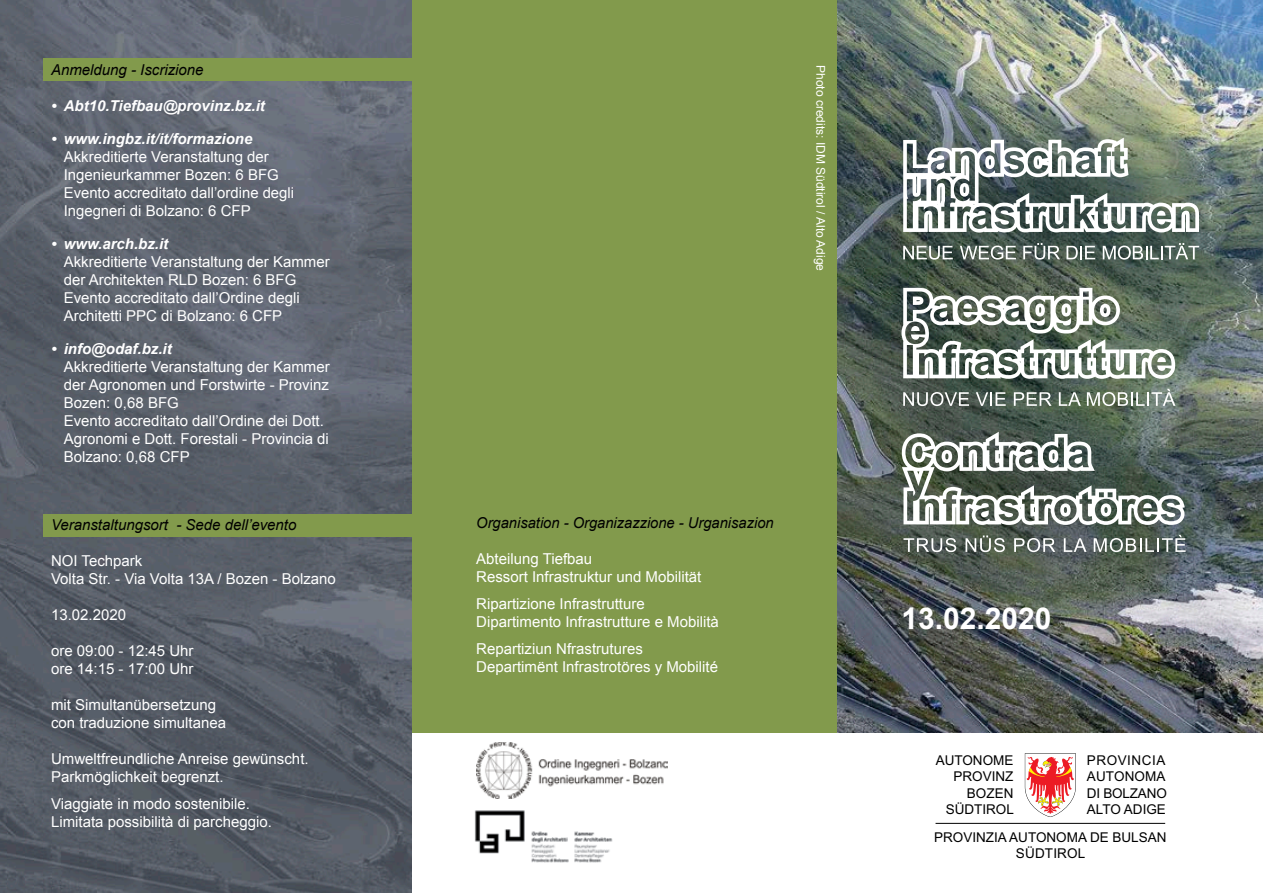
<style>
.page{position:relative;width:1263px;height:893px;background:#fff}
.page>*{position:absolute;margin:0;border:0;box-sizing:border-box;transform-origin:0 0}
.t1{font:700 30px "Arial";color:#fff}
.t2{font:15px/18px "Arial";color:#fff}
.t3{font:italic 15px "Arial";color:#000}
.t4{font:italic 700 15px "Arial";color:#fff}
.t5{font:13.5px/16.2px "Arial";color:#000;text-align:right}
.t6{font:12px "Arial";color:#fff}
</style>
<div class="page">
<img style="left:0;top:0;width:412px;height:893px">
<div style="left:43px;top:59px;width:369px;height:22px;background:#829a4c"></div>
<div style="left:43px;top:514px;width:369px;height:23px;background:#829a4c"></div>
<div style="left:412px;top:0;width:426px;height:893px;background:#829a4c"></div>
<div style="left:412px;top:733px;width:438px;height:160px;background:#fff"></div>
<img style="left:474px;top:810px;width:139px;height:53px">
<img style="left:476px;top:742px;width:192px;height:56px">
<img style="left:838px;top:0;width:425px;height:733px">
<hr style="left:935px;top:823px;width:230px;height:1px;background:#000">
<svg style="left:1025px;top:753px;width:51px;height:64px"></svg>
<svg style="left:903px;top:246px;width:50px;height:14px"></svg>
<svg style="left:960px;top:246px;width:56px;height:14px"></svg>
<svg style="left:1023px;top:243px;width:37px;height:17px"></svg>
<svg style="left:1066px;top:246px;width:29px;height:13px"></svg>
<svg style="left:1103px;top:243px;width:96px;height:17px"></svg>
<svg style="left:903px;top:138px;width:296px;height:95px"></svg>
<svg style="left:901px;top:288px;width:274px;height:91px"></svg>
<svg style="left:903px;top:392px;width:66px;height:14px"></svg>
<svg style="left:976px;top:392px;width:30px;height:14px"></svg>
<svg style="left:1014px;top:392px;width:37px;height:14px"></svg>
<svg style="left:1059px;top:392px;width:22px;height:14px"></svg>
<svg style="left:1087px;top:389px;width:88px;height:17px"></svg>
<svg style="left:903px;top:538px;width:53px;height:14px"></svg>
<svg style="left:965px;top:535px;width:40px;height:17px"></svg>
<svg style="left:1014px;top:538px;width:41px;height:14px"></svg>
<svg style="left:1064px;top:538px;width:22px;height:14px"></svg>
<svg style="left:1094px;top:535px;width:91px;height:17px;background:#79847d"></svg>
<svg style="left:902px;top:432px;width:283px;height:93px"></svg>
<p class="t3" style="left:51px;top:60px;width:154px">Anmeldung - Iscrizione</p>
<p class="t4" style="left:51px;top:95px;width:215px">• Abt10.Tiefbau@provinz.bz.it</p>
<p class="t4" style="left:51px;top:128px;width:203px">• www.ingbz.it/it/formazione</p>
<p class="t2" style="left:64px;top:148px;width:232px">Akkreditierte Veranstaltung der<br>Ingenieurkammer Bozen: 6 BFG<br>Evento accreditato dall’ordine degli<br>Ingegneri di Bolzano: 6 CFP</p>
<p class="t4" style="left:51px;top:233px;width:119px">• www.arch.bz.it</p>
<p class="t2" style="left:64px;top:253px;width:267px">Akkreditierte Veranstaltung der Kammer der Architekten RLD Bozen: 6 BFG Evento accreditato dall’Ordine degli Architetti PPC di Bolzano: 6 CFP</p>
<p class="t4" style="left:51px;top:338px;width:122px">• info@odaf.bz.it</p>
<p class="t2" style="left:64px;top:358px;width:267px">Akkreditierte Veranstaltung der Kammer der Agronomen und Forstwirte - Provinz<br>Bozen: 0,68 BFG<br>Evento accreditato dall’Ordine dei Dott.<br>Agronomi e Dott. Forestali - Provincia di<br>Bolzano: 0,68 CFP</p>
<p class="t3" style="left:51px;top:515px;width:247px">Veranstaltungsort - Sede dell’evento</p>
<p class="t2" style="left:51px;top:552px;width:286px">NOI Techpark<br>Volta Str. - Via Volta 13A / Bozen - Bolzano</p>
<p class="t2" style="left:51px;top:606px;width:77px">13.02.2020</p>
<p class="t2" style="left:51px;top:642px;width:144px">ore 09:00 - 12:45 Uhr ore 14:15 - 17:00 Uhr</p>
<p class="t2" style="left:51px;top:696px;width:177px">mit Simultanübersetzung con traduzione simultanea</p>
<p class="t2" style="left:51px;top:750px;width:259px">Umweltfreundliche Anreise gewünscht.<br>Parkmöglichkeit begrenzt.</p>
<p class="t2" style="left:51px;top:795px;width:222px">Viaggiate in modo sostenibile.<br>Limitata possibilità di parcheggio.</p>
<p class="t6" style="left:828px;top:65px;width:208px;rotate:90deg">Photo credits: IDM Südtirol / Alto Adige</p>
<p class="t3" style="left:476px;top:513px;width:299px">Organisation - Organizazzione - Urganisazion</p>
<p class="t2" style="left:476px;top:550px;width:227px">Abteilung Tiefbau<br>Ressort Infrastruktur und Mobilität</p>
<p class="t2" style="left:476px;top:595px;width:244px">Ripartizione Infrastrutture<br>Dipartimento Infrastrutture e Mobilità</p>
<p class="t2" style="left:476px;top:640px;width:243px">Repartiziun Nfrastrutures<br>Departimënt Infrastrotöres y Mobilité</p>
<h1 class="t1" style="left:901px;top:599px;width:152px">13.02.2020</h1>
<p class="t5" style="left:936px;top:752px;width:80px">AUTONOME<br>PROVINZ<br>BOZEN<br>SÜDTIROL</p>
<p class="t5" style="left:1087px;top:752px;width:82px;text-align:justify">PROVINCIA AUTONOMA DI BOLZANO ALTO ADIGE</p>
<p class="t5" style="left:934px;top:829px;width:234px;text-align:center">PROVINZIA AUTONOMA DE BULSAN<br>SÜDTIROL</p>
</div>
